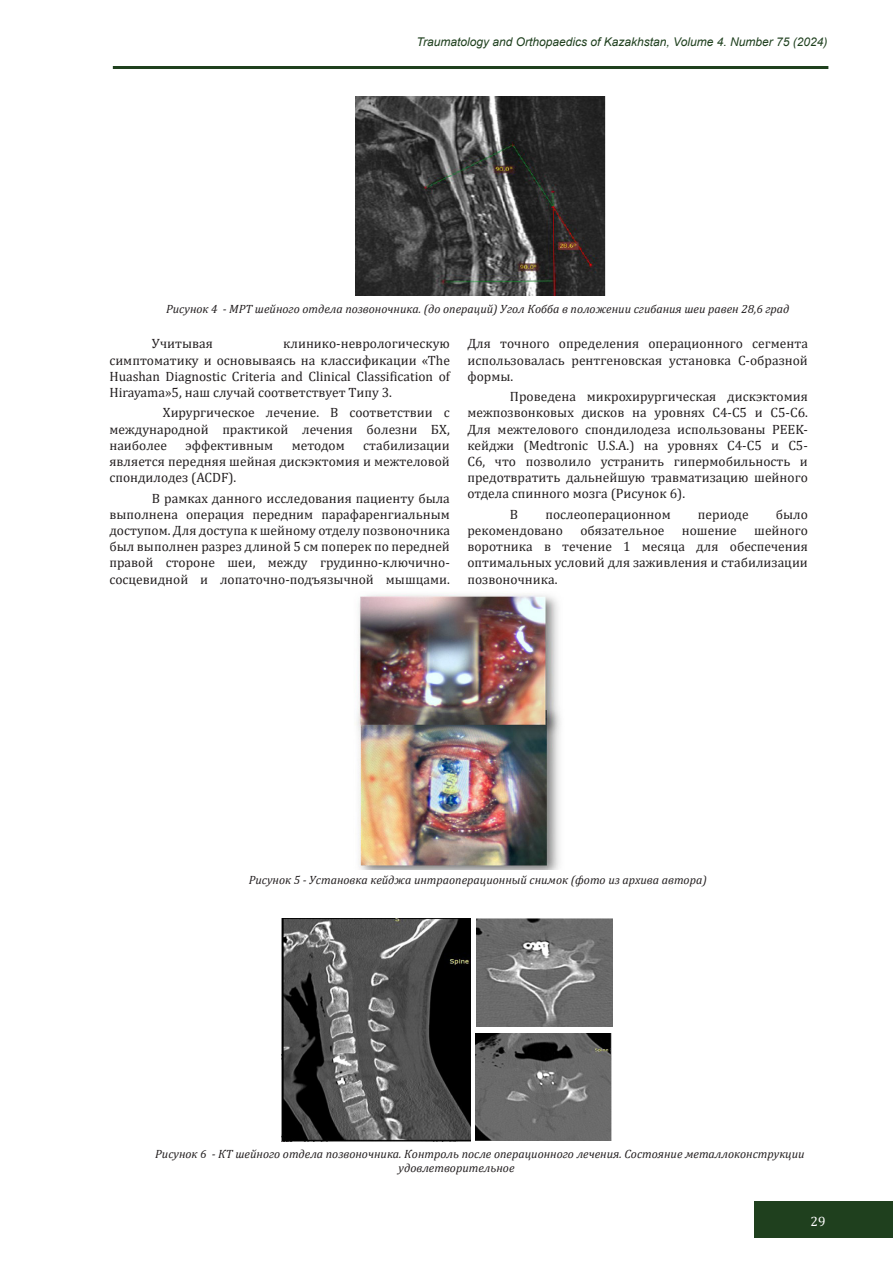
<style>
.page{position:relative;width:893px;height:1263px;background:#fff}
.page>*{position:absolute;margin:0;border:0;box-sizing:border-box;transform-origin:0 0}
.t1{font:13.5px/16.2px "Cambria";color:#231f20;text-align:justify}
.t2{font:13.5px "Cambria";color:#fff}
.Название_рисунка{font:italic 12px/14.4px "Cambria";color:#231f20}
.t3{font:italic 12px "Arial";color:#1f401e}
</style>
<div class="page">
<div style="left:754px;top:1202px;width:139px;height:36px;background:#1f401e"></div>
<hr style="left:113px;top:66px;width:715px;height:3px;background:#1f401e">
<img style="left:355px;top:97px;width:251px;height:198px">
<img style="left:356px;top:593px;width:205px;height:277px">
<img style="left:282px;top:918px;width:189px;height:224px">
<img style="left:476px;top:918px;width:136px;height:108px">
<img style="left:475px;top:1033px;width:136px;height:108px">
<p class="t3" style="left:417px;top:34px;width:412px">Traumatology and Orthopаedics of Kazakhstan, Volume 4. Number 75 (2024)</p>
<p class="Название_рисунка" style="left:166px;top:302px;width:625px">Рисунок 4 - МРТ шейного отдела позвоночника. (до операций) Угол Кобба в положении сгибания шеи равен 28,6 град</p>
<p class="t1" style="left:152px;top:336px;width:63px">Учитывая</p>
<p class="t1" style="left:467px;top:336px;width:342px">Для точного определения операционного сегмента использовалась рентгеновская установка C-образной формы.</p>
<p class="t1" style="left:467px;top:388px;width:342px;text-indent:43px">Проведена микрохирургическая дискэктомия межпозвонковых дисков на уровнях C4-C5 и C5-C6.<br>Для межтелового спондилодеза использованы PEEK&shy;кейджи (Medtronic U.S.A.) на уровнях C4-C5 и C5- C6, что позволило устранить гипермобильность и предотвратить дальнейшую травматизацию шейного отдела спинного мозга (Рисунок 6).</p>
<p class="t1" style="left:510px;top:506px;width:10px">В</p>
<p class="t1" style="left:545px;top:506px;width:127px">послеоперационном</p>
<p class="t1" style="left:698px;top:506px;width:52px">периоде</p>
<p class="t1" style="left:776px;top:506px;width:34px">было</p>
<p class="t1" style="left:467px;top:522px;width:97px">рекомендовано</p>
<p class="t1" style="left:580px;top:522px;width:86px">обязательное</p>
<p class="t1" style="left:682px;top:522px;width:57px">ношение</p>
<p class="t1" style="left:109px;top:336px;width:342px;text-indent:174px">клинико-неврологическую симптоматику и основываясь на классификации «The Huashan Diagnostic Criteria and Clinical Classification of Hirayama»5, наш случай соответствует Типу 3.</p>
<p class="t1" style="left:109px;top:405px;width:342px;text-indent:54px">Хирургическое лечение. В соответствии с международной практикой лечения болезни БХ, наиболее</p>
<p class="t1" style="left:109px;top:437px;width:342px;text-indent:254px">стабилизации является передняя шейная дискэктомия и межтеловой спондилодез (ACDF).</p>
<p class="t1" style="left:109px;top:490px;width:342px;text-indent:43px">В рамках данного исследования пациенту была выполнена операция передним парафаренгиальным доступом. Для доступа к шейному отделу позвоночника был выполнен разрез длиной 5 см поперек по передней правой стороне шеи, между грудинно-ключично&shy;сосцевидной и лопаточно-подъязычной мышцами.</p>
<p class="t1" style="left:185px;top:437px;width:89px">эффективным</p>
<p class="t1" style="left:292px;top:437px;width:55px">методом</p>
<p class="t1" style="left:467px;top:522px;width:342px;text-indent:287px">шейного воротника в течение 1 месяца для обеспечения оптимальных условий для заживления и стабилизации позвоночника.</p>
<p class="Название_рисунка" style="left:249px;top:872px;width:459px">Рисунок 5 - Установка кейджа интраоперационный снимок (фото из архива автора)</p>
<p class="Название_рисунка" style="left:399px;top:1146px;width:408px;text-indent:-243px">Рисунок 6 - КТ шейного отдела позвоночника. Контроль после операционного лечения. Состояние металлоконструкции удовлетворительное</p>
<p class="t2" style="left:811px;top:1213px;width:17px">29</p>
</div>
